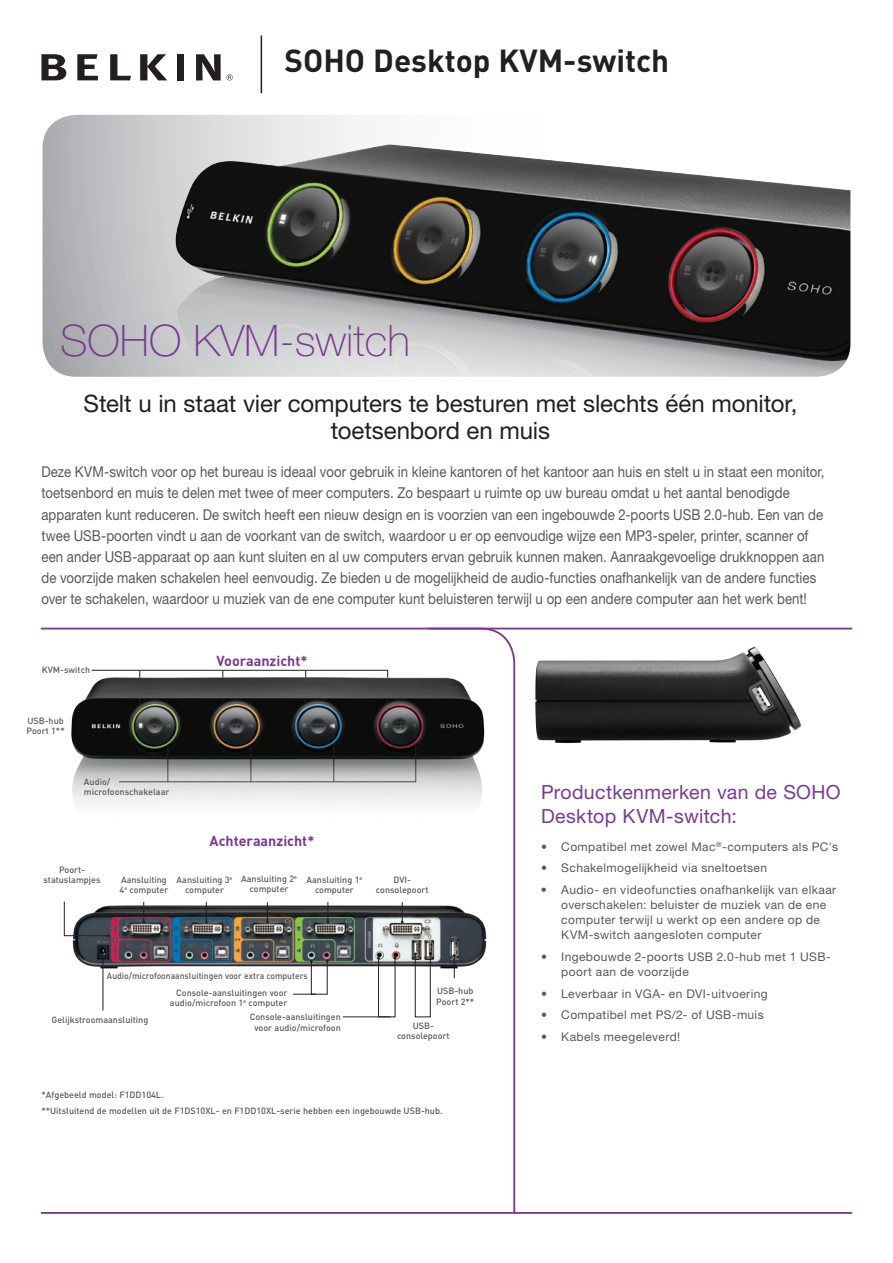
<style>
.page{position:relative;width:893px;height:1263px;background:#fff}
.page>*{position:absolute;margin:0;border:0;box-sizing:border-box;transform-origin:0 0}
.t1{font:100 43.5px "Helvetica Neue LT Pro";color:#793a91}
.t2{font:700 31.5px "DINOT";color:#231f20}
.t3{font:24px/27px "Helvetica Neue LT Pro";letter-spacing:-.005em;color:#231f20;text-align:center}
.t4{font:19.5px/24px "Helvetica Neue LT Pro";letter-spacing:.015em;color:#793a91}
.t5{font:15px/21px "Helvetica Neue LT Pro";letter-spacing:.005em;color:#57585a;scale:.88 1}
.t6{font:700 14.25px "DINOT";color:#793a91}
.t7{font:12px/15px "Helvetica Neue LT Pro";letter-spacing:.035em;color:#57585a}
.t8{font:500 9px/10.1px "DINOT";color:#57585a}
.t9{font:500 9px/16.5px "DINOT";color:#57585a;scale:.95 1}
</style>
<div class="page">
<svg style="left:110px;top:54px;width:21px;height:26px"></svg>
<svg style="left:41px;top:54px;width:25px;height:26px"></svg>
<svg style="left:77px;top:54px;width:21px;height:26px"></svg>
<svg style="left:140px;top:54px;width:27px;height:26px"></svg>
<div style="left:177px;top:54px;width:7px;height:26px;background:#231f20"></div>
<svg style="left:196px;top:54px;width:25px;height:26px"></svg>
<svg style="left:227px;top:74px;width:6px;height:6px"></svg>
<svg style="left:43px;top:115px;width:329px;height:262px;background:#c2c3c5"></svg>
<img style="left:174px;top:144px;width:676px;height:233px">
<svg style="left:427px;top:627px;width:89px;height:585px"></svg>
<hr style="left:261px;top:35px;width:1px;height:58px;background:#231f20">
<img style="left:71px;top:655px;width:422px;height:162px">
<svg style="left:118px;top:728px;width:299px;height:54px;background:#535554"></svg>
<svg style="left:91px;top:670px;width:298px;height:51px;background:#545453"></svg>
<img style="left:72px;top:906px;width:420px;height:71px">
<svg style="left:453px;top:954px;width:3px;height:24px"></svg>
<hr style="left:103px;top:956px;width:1px;height:55px;background:#231f20">
<svg style="left:293px;top:959px;width:36px;height:36px"></svg>
<svg style="left:377px;top:956px;width:19px;height:61px"></svg>
<hr style="left:343px;top:1016px;width:47px;height:1px;background:#231f20">
<svg style="left:414px;top:952px;width:18px;height:65px"></svg>
<svg style="left:401px;top:902px;width:3px;height:21px"></svg>
<svg style="left:327px;top:902px;width:2px;height:21px"></svg>
<svg style="left:266px;top:902px;width:3px;height:21px"></svg>
<svg style="left:205px;top:902px;width:3px;height:21px"></svg>
<svg style="left:142px;top:902px;width:3px;height:21px"></svg>
<svg style="left:64px;top:901px;width:46px;height:36px"></svg>
<hr style="left:41px;top:628px;width:810px;height:1px;background:#793a91">
<hr style="left:41px;top:1212px;width:810px;height:2px;background:#793a91">
<img style="left:535px;top:646px;width:267px;height:98px">
<h2 class="t2" style="left:284px;top:39px;width:386px">SOHO Desktop KVM-switch</h2>
<h1 class="t1" style="left:60px;top:315px;width:351px">SOHO KVM-switch</h1>
<h3 class="t3" style="left:84px;top:390px;width:715px">Stelt u in staat vier computers te besturen met slechts één monitor, toetsenbord en muis</h3>
<p class="t5" style="left:41px;top:461px;width:891px">Deze KVM-switch voor op het bureau is ideaal voor gebruik in kleine kantoren of het kantoor aan huis en stelt u in staat een monitor, toetsenbord en muis te delen met twee of meer computers. Zo bespaart u ruimte op uw bureau omdat u het aantal benodigde apparaten kunt reduceren. De switch heeft een nieuw design en is voorzien van een ingebouwde 2-poorts USB 2.0-hub. Een van de twee USB-poorten vindt u aan de voorkant van de switch, waardoor u er op eenvoudige wijze een MP3-speler, printer, scanner of een ander USB-apparaat op aan kunt sluiten en al uw computers ervan gebruik kunnen maken. Aanraakgevoelige drukknoppen aan de voorzijde maken schakelen heel eenvoudig. Ze bieden u de mogelijkheid de audio-functies onafhankelijk van de andere functies over te schakelen, waardoor u muziek van de ene computer kunt beluisteren terwijl u op een andere computer aan het werk bent!</p>
<p class="t8" style="left:42px;top:665px;width:50px">KVM-switch</p>
<p class="t6" style="left:216px;top:651px;width:93px">Vooraanzicht*</p>
<p class="t8" style="left:27px;top:715px;width:40px">USB-hub<br>Poort 1**</p>
<p class="t8" style="left:84px;top:776px;width:87px">Audio/ microfoonschakelaar</p>
<p class="t8" style="left:44px;top:864px;width:59px;text-align:center">Poort&shy;statuslampjes</p>
<p class="t6" style="left:210px;top:831px;width:106px">Achteraanzicht*</p>
<p class="t8" style="left:120px;top:875px;width:50px">Aansluiting<br>4<sup>e</sup> computer</p>
<p class="t8" style="left:177px;top:874px;width:57px;text-align:center">Aansluiting 3<sup>e </sup>computer</p>
<p class="t8" style="left:241px;top:873px;width:57px;text-align:center">Aansluiting 2<sup>e </sup>computer</p>
<p class="t8" style="left:307px;top:875px;width:57px;text-align:center">Aansluiting 1<sup>e </sup>computer</p>
<p class="t8" style="left:376px;top:875px;width:54px;text-align:center">DVI&shy;consolepoort</p>
<p class="t9" style="left:176px;top:967px;width:140px;text-indent:-69px">Audio/microfoonaansluitingen voor extra computers<br>Console-aansluitingen voor</p>
<p class="t8" style="left:250px;top:996px;width:93px;line-height:13.6px;text-indent:-80px">audio/microfoon 1<sup>e</sup> computer<br>Console-aansluitingen</p>
<p class="t8" style="left:254px;top:1022px;width:88px">voor audio/microfoon</p>
<p class="t8" style="left:52px;top:1014px;width:98px">Gelijkstroomaansluiting</p>
<p class="t8" style="left:436px;top:985px;width:40px;line-height:10.5px">USB-hub<br>Poort 2**</p>
<p class="t8" style="left:397px;top:1020px;width:54px;line-height:10.5px;text-align:center">USB&shy;consolepoort</p>
<p class="t8" style="left:41px;top:1087px;width:403px;line-height:15.6px">*Afgebeeld model: F1DD104L.<br>**Uitsluitend de modellen uit de F1DS10XL- en F1DD10XL-serie hebben een ingebouwde USB-hub.</p>
<h3 class="t4" style="left:541px;top:780px;width:301px">Productkenmerken van de SOHO<br>Desktop KVM-switch:</h3>
<p class="t7" style="left:541px;top:839px;width:299px">• Compatibel met zowel Mac<sup>®</sup>-computers als PC's</p>
<p class="t7" style="left:541px;top:860px;width:228px">• Schakelmogelijkheid via sneltoetsen</p>
<p class="t7" style="left:561px;top:882px;width:276px;text-indent:-20px">• Audio- en videofuncties onafhankelijk van elkaar overschakelen: beluister de muziek van de ene computer terwijl u werkt op een andere op de KVM-switch aangesloten computer</p>
<p class="t7" style="left:561px;top:949px;width:271px;text-indent:-20px">• Ingebouwde 2-poorts USB 2.0-hub met 1 USB&shy;poort aan de voorzijde</p>
<p class="t7" style="left:541px;top:986px;width:228px">• Leverbaar in VGA- en DVI-uitvoering</p>
<p class="t7" style="left:541px;top:1007px;width:224px">• Compatibel met PS/2- of USB-muis</p>
<p class="t7" style="left:541px;top:1029px;width:141px">• Kabels meegeleverd!</p>
</div>
